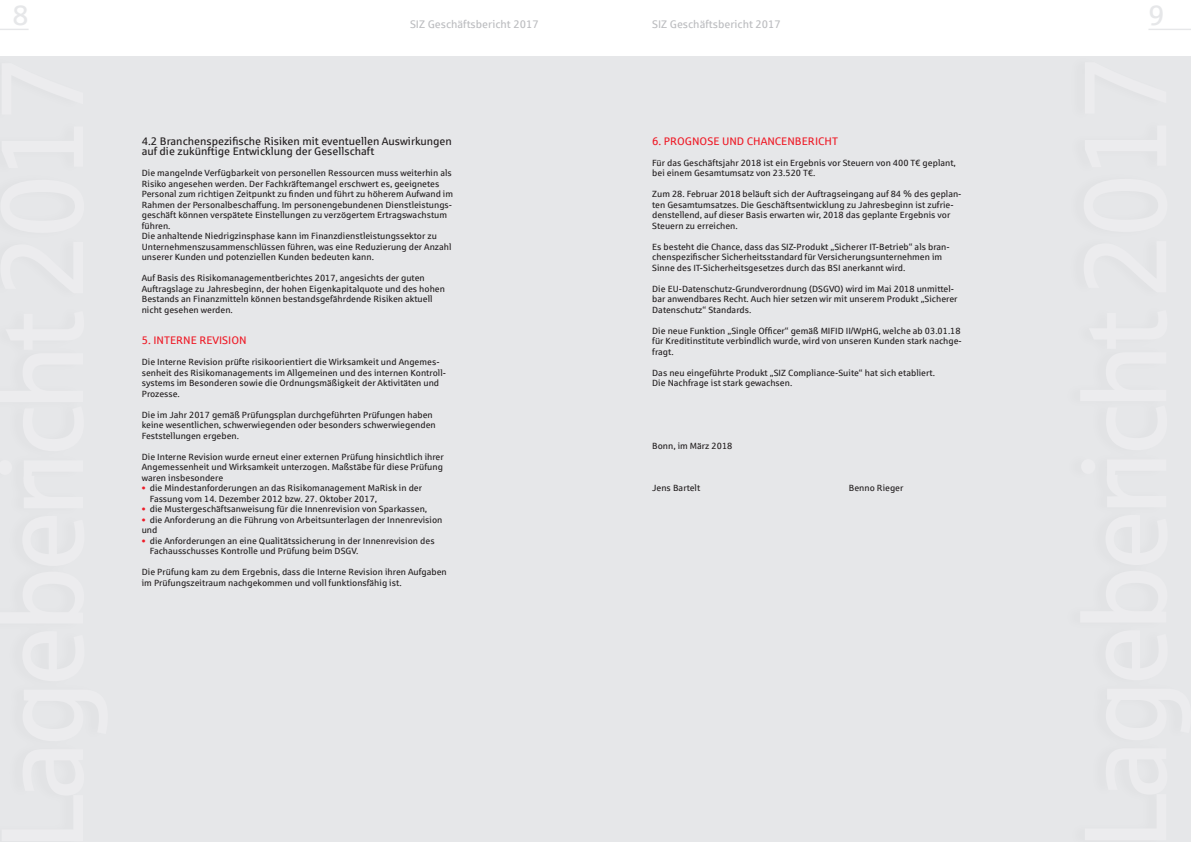
<style>
.page{position:relative;width:1191px;height:842px;background:#fff}
.page>*{position:absolute;margin:0;border:0;box-sizing:border-box;transform-origin:0 0}
.t1{font:28px "Sparkasse Rg";color:#e6e7e9}
.t2{font:11px/10.5px "Sparkasse Rg";color:#231f20}
.t3{font:11px "Sparkasse Rg";color:#bcbdc0}
.t4{font:11px "Sparkasse Rg";color:#ee1c28}
.t5{font:9px/10.5px "Sparkasse Rg";color:#231f20}
.s1{color:#ee1c28}
</style>
<div class="page">
<div style="left:0;top:57px;width:1191px;height:785px;background:#e6e7e9"></div>
<svg style="left:0;top:29px;width:29px;height:1px"></svg>
<hr style="left:1148px;top:29px;width:43px;height:1px;background:#e6e7e9">
<div style="left:1062px;top:53px;width:129px;height:789px;background:#e6e7e9"></div>
<div style="left:0;top:54px;width:109px;height:788px;background:#e6e7e9"></div>
<h1 class="t1" style="left:12px;top:-2px;width:18px">8</h1>
<h1 class="t1" style="left:1148px;top:-2px;width:18px">9</h1>
<p class="t3" style="left:410px;top:17px;width:130px">SIZ Geschäftsbericht 2017</p>
<p class="t3" style="left:652px;top:17px;width:130px">SIZ Geschäftsbericht 2017</p>
<p class="t2" style="left:142px;top:135px;width:312px">4.2 Branchenspezifische Risiken mit eventuellen Auswirkungen auf die zukünftige Entwicklung der Gesellschaft</p>
<p class="t5" style="left:142px;top:168px;width:313px">Die mangelnde Verfügbarkeit von personellen Ressourcen muss weiterhin als Risiko angesehen werden. Der Fachkräftemangel erschwert es, geeignetes Personal zum richtigen Zeitpunkt zu finden und führt zu höherem Aufwand im Rahmen der Personalbeschaffung. Im personengebundenen Dienstleistungs&shy;geschäft können verspätete Einstellungen zu verzögertem Ertragswachstum führen.<br>Die anhaltende Niedrigzinsphase kann im Finanzdienstleistungssektor zu Unternehmenszusammenschlüssen führen, was eine Reduzierung der Anzahl unserer Kunden und potenziellen Kunden bedeuten kann.</p>
<p class="t5" style="left:142px;top:273px;width:305px">Auf Basis des Risikomanagementberichtes 2017, angesichts der guten Auftragslage zu Jahresbeginn, der hohen Eigenkapitalquote und des hohen Bestands an Finanzmitteln können bestandsgefährdende Risiken aktuell nicht gesehen werden.</p>
<p class="t4" style="left:142px;top:334px;width:106px">5. INTERNE REVISION</p>
<p class="t5" style="left:142px;top:357px;width:306px">Die Interne Revision prüfte risikoorientiert die Wirksamkeit und Angemes&shy;senheit des Risikomanagements im Allgemeinen und des internen Kontroll&shy;systems im Besonderen sowie die Ordnungsmäßigkeit der Aktivitäten und Prozesse.</p>
<p class="t5" style="left:142px;top:409px;width:295px">Die im Jahr 2017 gemäß Prüfungsplan durchgeführten Prüfungen haben keine wesentlichen, schwerwiegenden oder besonders schwerwiegenden<br>Feststellungen ergeben.</p>
<p class="t5" style="left:142px;top:451px;width:303px;text-align:justify">Die Interne Revision wurde erneut einer externen Prüfung hinsichtlich ihrer Angemessenheit und Wirksamkeit unterzogen. Maßstäbe für diese Prüfung waren insbesondere</p>
<p class="t5" style="left:150px;top:483px;width:274px;text-indent:-8px"><span class="s1">•</span> die Mindestanforderungen an das Risikomanagement MaRisk in der<br>Fassung vom 14. Dezember 2012 bzw. 27. Oktober 2017,</p>
<p class="t5" style="left:142px;top:504px;width:287px"><span class="s1">•</span> die Mustergeschäftsanweisung für die Innenrevision von Sparkassen,</p>
<p class="t5" style="left:142px;top:514px;width:302px"><span class="s1">•</span> die Anforderung an die Führung von Arbeitsunterlagen der Innenrevision und</p>
<p class="t5" style="left:150px;top:535px;width:286px;text-indent:-8px"><span class="s1">•</span> die Anforderungen an eine Qualitätssicherung in der Innenrevision des<br>Fachausschusses Kontrolle und Prüfung beim DSGV.</p>
<p class="t5" style="left:142px;top:567px;width:306px">Die Prüfung kam zu dem Ergebnis, dass die Interne Revision ihren Aufgaben im Prüfungszeitraum nachgekommen und voll funktionsfähig ist.</p>
<p class="t4" style="left:652px;top:134px;width:187px">6. PROGNOSE UND CHANCENBERICHT</p>
<p class="t5" style="left:652px;top:157px;width:305px">Für das Geschäftsjahr 2018 ist ein Ergebnis vor Steuern von 400 T€ geplant, bei einem Gesamtumsatz von 23.520 T€.</p>
<p class="t5" style="left:652px;top:189px;width:311px">Zum 28. Februar 2018 beläuft sich der Auftragseingang auf 84 % des geplan&shy;ten Gesamtumsatzes. Die Geschäftsentwicklung zu Jahresbeginn ist zufrie&shy;denstellend, auf dieser Basis erwarten wir, 2018 das geplante Ergebnis vor Steuern zu erreichen.</p>
<p class="t5" style="left:652px;top:241px;width:299px">Es besteht die Chance, dass das SIZ-Produkt „Sicherer IT-Betrieb“ als bran&shy;chenspezifischer Sicherheitsstandard für Versicherungsunternehmen im<br>Sinne des IT-Sicherheitsgesetzes durch das BSI anerkannt wird.</p>
<p class="t5" style="left:652px;top:283px;width:307px">Die EU-Datenschutz-Grundverordnung (DSGVO) wird im Mai 2018 unmittel&shy;bar anwendbares Recht. Auch hier setzen wir mit unserem Produkt „Sicherer<br>Datenschutz“ Standards.</p>
<p class="t5" style="left:652px;top:325px;width:311px">Die neue Funktion „Single Officer“ gemäß MIFID II/WpHG, welche ab 03.01.18 für Kreditinstitute verbindlich wurde, wird von unseren Kunden stark nachge&shy;fragt.</p>
<p class="t5" style="left:652px;top:367px;width:284px">Das neu eingeführte Produkt „SIZ Compliance-Suite“ hat sich etabliert.<br>Die Nachfrage ist stark gewachsen.</p>
<p class="t5" style="left:652px;top:441px;width:82px">Bonn, im März 2018</p>
<p class="t5" style="left:652px;top:483px;width:50px">Jens Bartelt</p>
<p class="t5" style="left:849px;top:483px;width:56px">Benno Rieger</p>
</div>
